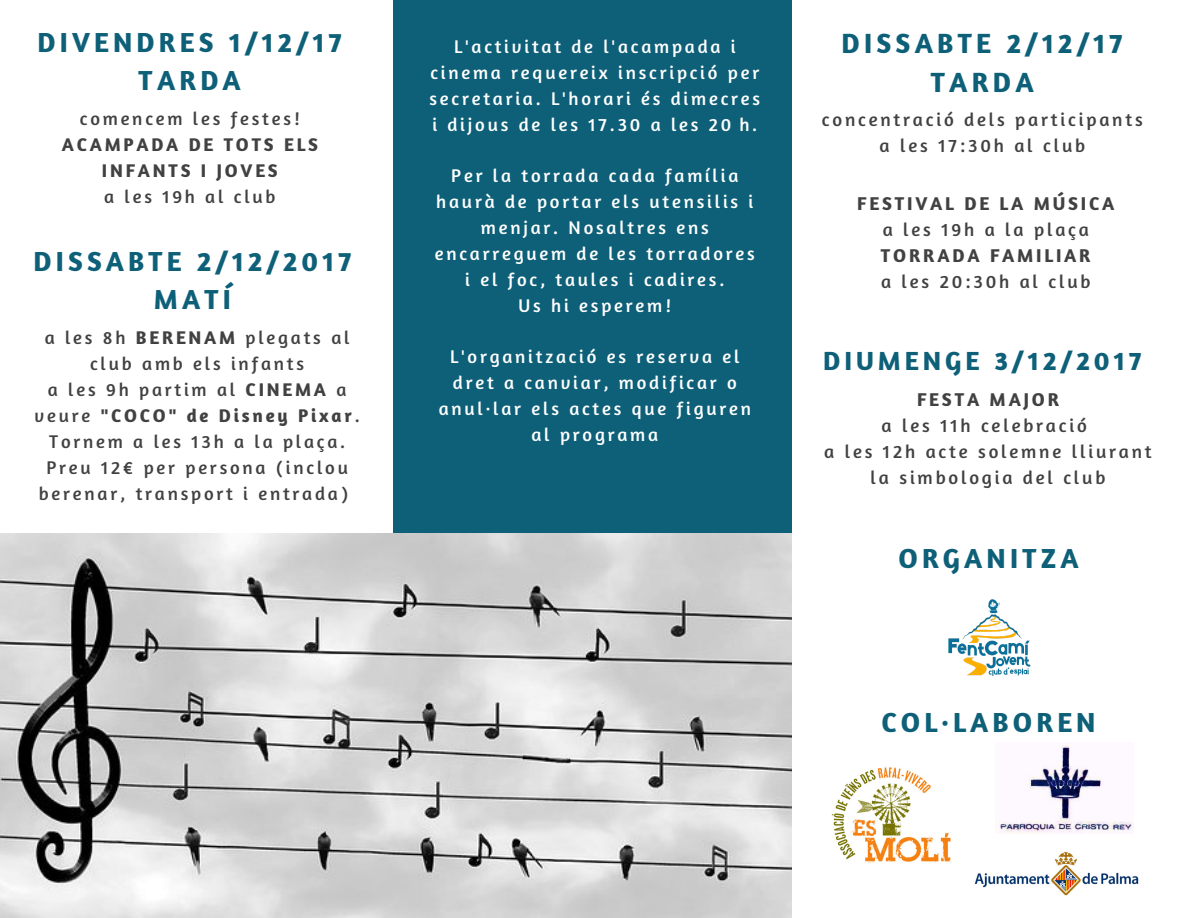
<style>
.page{position:relative;width:1188px;height:918px;background:#fff}
.page>*{position:absolute;margin:0;border:0;box-sizing:border-box;transform-origin:0 0}
.t1{font:700 28.2px/39.3px "Amaranth";letter-spacing:.15em;color:#0e6078;text-align:center}
.t2{font:700 28.05px/38.2px "Amaranth";letter-spacing:.15em;color:#0e6078;text-align:center}
.t3{font:700 26.7px "Amaranth";letter-spacing:.15em;color:#0e6078}
.t4{font:18.9px/25.8px "Amaranth";letter-spacing:.15em;color:#414141;text-align:center}
.t5{font:700 18.9px "Amaranth";letter-spacing:.15em;color:#414141}
.t6{font:18.75px/25.8px "Amaranth";letter-spacing:.15em;color:#fff;text-align:center}
.t7{font:18.75px/25.8px "Amaranth";letter-spacing:.15em;color:#414141;text-align:center}
.t8{font:700 18.75px/25.8px "Amaranth";letter-spacing:.15em;color:#414141;text-align:center}
.s1{font-weight:700}
</style>
<div class="page">
<div style="left:394px;top:0;width:398px;height:918px;background:#0e6078"></div>
<img style="left:0;top:533px;width:792px;height:385px">
<img style="left:997px;top:744px;width:136px;height:90px">
<img style="left:831px;top:767px;width:120px;height:97px">
<img style="left:948px;top:599px;width:83px;height:77px">
<img style="left:974px;top:851px;width:165px;height:45px">
<h2 class="t2" style="left:38px;top:22px;width:306px">DIVENDRES 1/12/17<br>TARDA</h2>
<p class="t7" style="left:80px;top:105px;width:221px">comencem les festes!</p>
<p class="t8" style="left:62px;top:131px;width:258px">ACAMPADA DE TOTS ELS<br>INFANTS I JOVES</p>
<p class="t7" style="left:104px;top:183px;width:173px">a les 19h al club</p>
<h2 class="t2" style="left:34px;top:242px;width:320px">DISSABTE 2/12/2017<br>MATÍ</h2>
<p class="t7" style="left:35px;top:324px;width:327px">a les 8h <span class="s1">BERENAM</span> plegats al club amb els infants<br>a les 9h partim al <span class="s1">CINEMA</span> a veure <span class="s1">"COCO" de Disney Pixar</span>.<br>Tornem a les 13h a la plaça.<br>Preu 12€ per persona (inclou berenar, transport i entrada)</p>
<p class="t6" style="left:430px;top:33px;width:332px">L'activitat de l'acampada i cinema requereix inscripció per secretaria. L'horari és dimecres i dijous de les 17.30 a les 20 h.</p>
<p class="t6" style="left:435px;top:162px;width:321px">Per la torrada cada família haurà de portar els utensilis i menjar. Nosaltres ens encarreguem de les torradores i el foc, taules i cadires.<br>Us hi esperem!</p>
<p class="t6" style="left:439px;top:344px;width:314px">L'organització es reserva el dret a canviar, modificar o anul·lar els actes que figuren al programa</p>
<h1 class="t1" style="left:842px;top:23px;width:283px">DISSABTE 2/12/17<br>TARDA</h1>
<p class="t4" style="left:822px;top:106px;width:322px">concentració dels participants a les 17:30h al club</p>
<p class="t5" style="left:857px;top:192px;width:259px">FESTIVAL DE LA MÚSICA</p>
<p class="t4" style="left:883px;top:216px;width:208px">a les 19h a la plaça</p>
<p class="t5" style="left:881px;top:244px;width:211px">TORRADA FAMILIAR</p>
<p class="t4" style="left:881px;top:268px;width:211px">a les 20:30h al club</p>
<h3 class="t3" style="left:823px;top:344px;width:320px">DIUMENGE 3/12/2017</h3>
<p class="t5" style="left:917px;top:388px;width:144px">FESTA MAJOR</p>
<p class="t4" style="left:824px;top:412px;width:329px">a les 11h celebració<br>a les 12h acte solemne lliurant la simbologia del club</p>
<h2 class="t2" style="left:898px;top:539px;width:182px">ORGANITZA</h2>
<h2 class="t2" style="left:881px;top:703px;width:216px">COL·LABOREN</h2>
</div>
